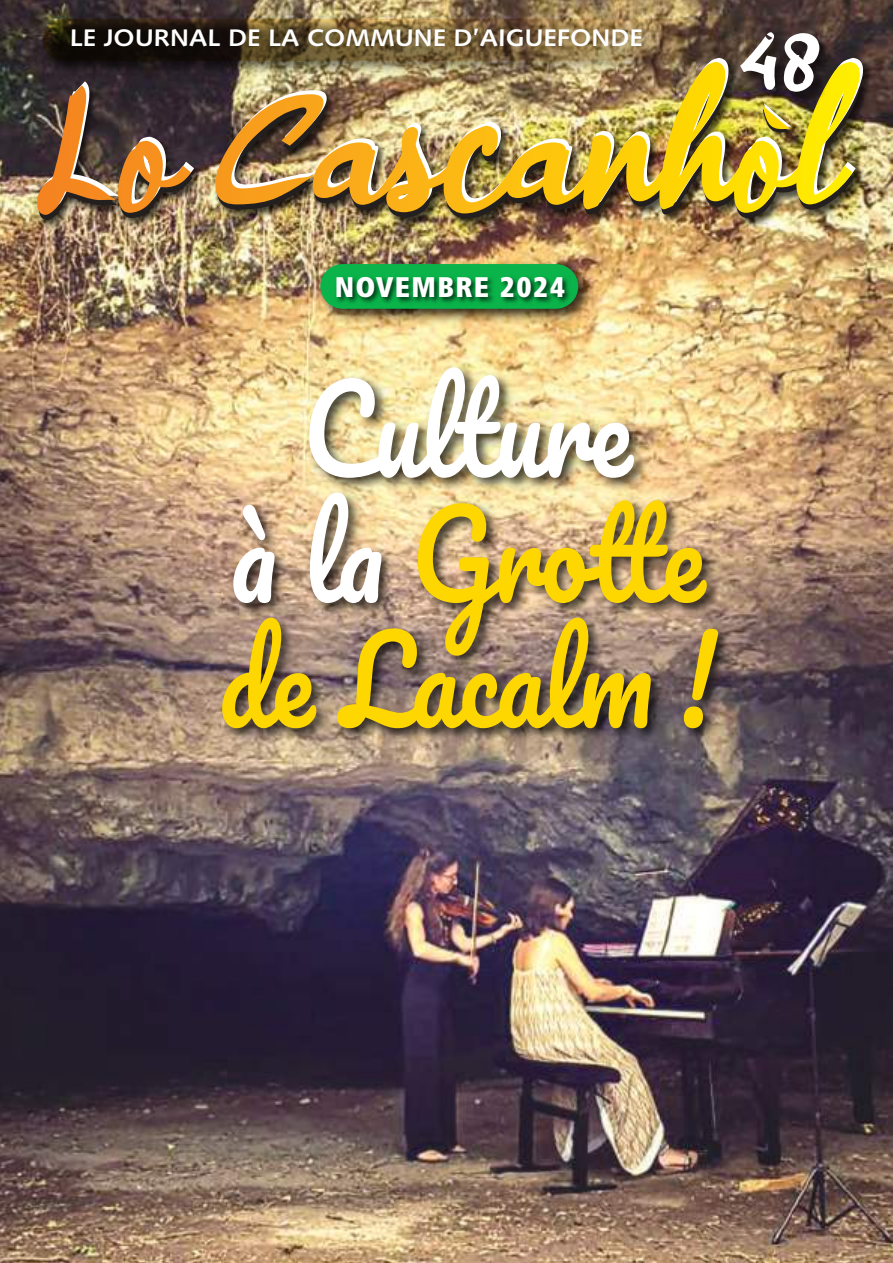
<style>
.page{position:relative;width:893px;height:1263px;background:#fff}
.page>*{position:absolute;margin:0;border:0;box-sizing:border-box;transform-origin:0 0}
.t1{font:117px/125.2px "Pacifico";color:#ffd700;text-align:center;scale:.88 1}
.t2{font:115.8px "a Affirmation";color:#fff}
.t3{font:28.5px "Humanist 777 BT Extra Black Cond B";letter-spacing:.05em;color:#fff}
.t4{font:24px "Humanist 531 BT Bold A";color:#fff;scale:1.08 1}
.s1{color:#fff}
</style>
<div class="page">
<img style="left:0;top:0;width:893px;height:1263px">
<img style="left:36px;top:12px;width:528px;height:40px">
<svg style="left:43px;top:19px;width:521px;height:33px;background:#4f3f24"></svg>
<img style="left:31px;top:52px;width:847px;height:183px">
<img style="left:39px;top:211px;width:824px;height:9px">
<img style="left:37px;top:62px;width:824px;height:153px">
<img style="left:314px;top:257px;width:284px;height:11px">
<div style="left:320px;top:264px;width:258px;height:45px;background:#0ab44a;border-radius:22px"></div>
<img style="left:41px;top:268px;width:824px;height:40px">
<img style="left:29px;top:308px;width:864px;height:605px">
<img style="left:564px;top:5px;width:329px;height:172px">
<p class="t4" style="left:70px;top:29px;width:532px">LE JOURNAL DE LA COMMUNE D’AIGUEFONDE</p>
<h2 class="t2" style="left:738px;top:11px;width:85px">48</h2>
<p class="t3" style="left:335px;top:276px;width:232px">NOVEMBRE 2024</p>
<h1 class="t1" style="left:219px;top:374px;width:566px"><span class="s1">Culture<br>à la</span> Grotte de Lacalm !</h1>
</div>
